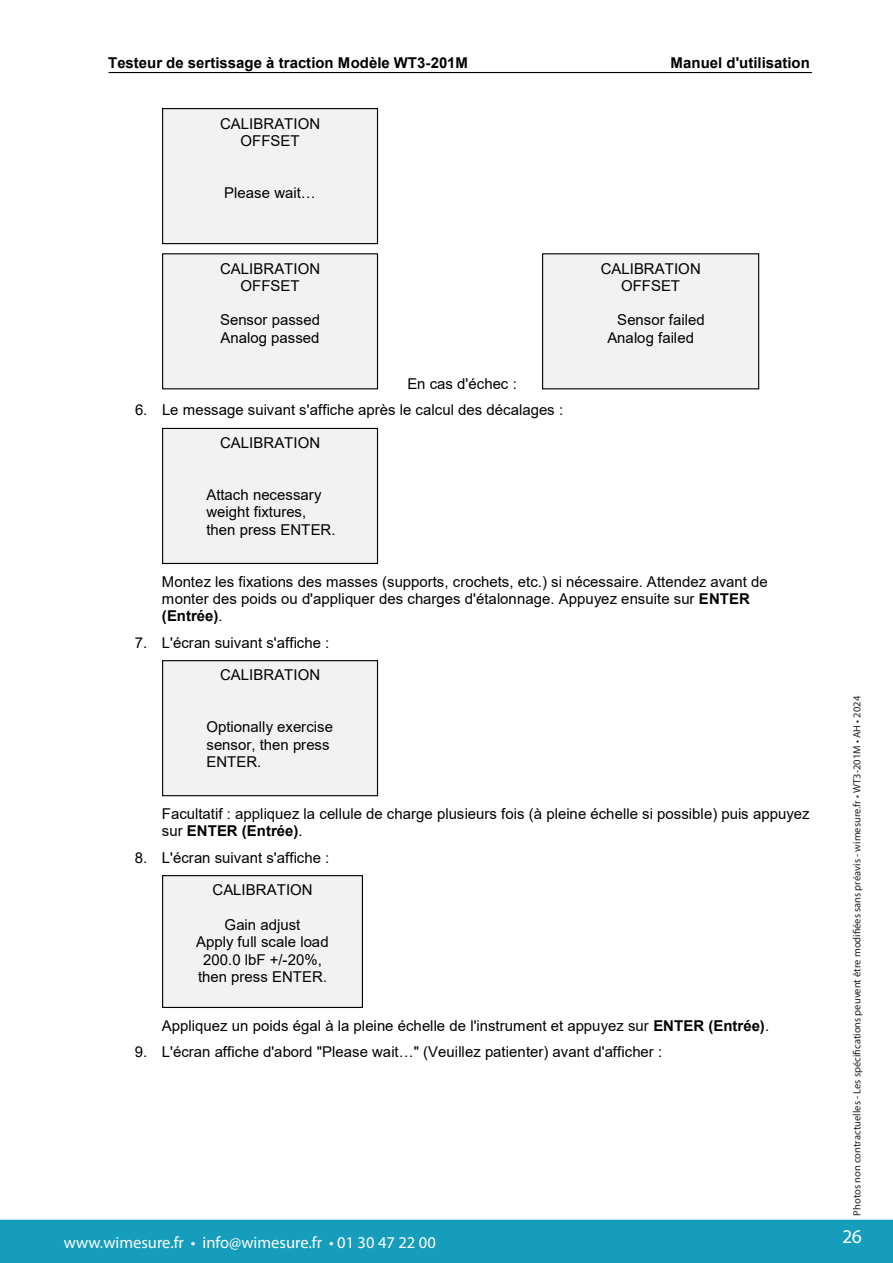
<style>
.page{position:relative;width:893px;height:1263px;background:#fff}
.page>*{position:absolute;margin:0;border:0;box-sizing:border-box;transform-origin:0 0}
.t1{font:19.5px "Myriad Pro";color:#fff}
.t2{font:16.5px "Myriad Pro";color:#fff}
.t3{font:15px/17.2px "Arial";color:#000}
.t4{font:700 15px "Arial";color:#000}
.t5{font:10.5px "Myriad Pro";color:#231f20}
.s1{font-weight:700}
</style>
<div class="page">
<hr style="left:109px;top:72px;width:702px;height:1px;background:#000">
<div style="left:163px;top:876px;width:199px;height:131px;background:#f2f2f2"></div>
<div style="left:162px;top:875px;width:201px;height:133px;border:1px solid #000"></div>
<div style="left:163px;top:661px;width:214px;height:135px;background:#f2f2f2"></div>
<div style="left:162px;top:660px;width:216px;height:136px;border:1px solid #000"></div>
<div style="left:163px;top:428px;width:214px;height:135px;background:#f2f2f2"></div>
<div style="left:162px;top:428px;width:216px;height:136px;border:1px solid #000"></div>
<div style="left:543px;top:254px;width:216px;height:135px;background:#f2f2f2"></div>
<div style="left:542px;top:253px;width:217px;height:136px;border:1px solid #000"></div>
<div style="left:163px;top:254px;width:214px;height:135px;background:#f2f2f2"></div>
<div style="left:162px;top:253px;width:216px;height:136px;border:1px solid #000"></div>
<div style="left:163px;top:109px;width:214px;height:135px;background:#f2f2f2"></div>
<div style="left:162px;top:108px;width:216px;height:136px;border:1px solid #000"></div>
<div style="left:0;top:1220px;width:893px;height:43px;background:#169dbb"></div>
<p class="t4" style="left:108px;top:52px;width:362px">Testeur de sertissage à traction Modèle WT3-201M</p>
<p class="t4" style="left:670px;top:52px;width:141px">Manuel d'utilisation</p>
<p class="t3" style="left:220px;top:115px;width:102px;text-align:center">CALIBRATION<br>OFFSET</p>
<p class="t3" style="left:224px;top:183px;width:93px">Please wait…</p>
<p class="t3" style="left:220px;top:260px;width:102px;text-align:center">CALIBRATION<br>OFFSET</p>
<p class="t3" style="left:220px;top:311px;width:101px">Sensor passed<br>Analog passed</p>
<p class="t3" style="left:407px;top:375px;width:111px">En cas d'échec :</p>
<p class="t3" style="left:135px;top:401px;width:430px">6. Le message suivant s'affiche après le calcul des décalages :</p>
<p class="t3" style="left:220px;top:434px;width:102px">CALIBRATION</p>
<p class="t3" style="left:206px;top:486px;width:131px">Attach necessary weight fixtures, then press ENTER.</p>
<p class="t3" style="left:601px;top:260px;width:102px;text-align:center">CALIBRATION<br>OFFSET</p>
<p class="t3" style="left:607px;top:311px;width:99px;text-indent:10px">Sensor failed<br>Analog failed</p>
<p class="t3" style="left:162px;top:573px;width:607px">Montez les fixations des masses (supports, crochets, etc.) si nécessaire. Attendez avant de monter des poids ou d'appliquer des charges d'étalonnage. Appuyez ensuite sur <span class="s1">ENTER (Entrée)</span>.</p>
<p class="t3" style="left:135px;top:634px;width:196px">7. L'écran suivant s'affiche :</p>
<p class="t3" style="left:220px;top:666px;width:102px">CALIBRATION</p>
<p class="t3" style="left:206px;top:718px;width:128px">Optionally exercise sensor, then press<br>ENTER.</p>
<p class="t3" style="left:162px;top:805px;width:649px">Facultatif : appliquez la cellule de charge plusieurs fois (à pleine échelle si possible) puis appuyez sur <span class="s1">ENTER (Entrée)</span>.</p>
<p class="t3" style="left:135px;top:849px;width:196px">8. L'écran suivant s'affiche :</p>
<p class="t3" style="left:213px;top:881px;width:102px">CALIBRATION</p>
<p class="t3" style="left:196px;top:916px;width:134px;text-align:center">Gain adjust<br>Apply full scale load<br>200.0 lbF +/-20%, then press ENTER.</p>
<p class="t3" style="left:162px;top:1017px;width:609px">Appliquez un poids égal à la pleine échelle de l'instrument et appuyez sur <span class="s1">ENTER (Entrée)</span>.</p>
<p class="t3" style="left:135px;top:1043px;width:529px">9. L'écran affiche d'abord "Please wait…" (Veuillez patienter) avant d'afficher :</p>
<p class="t2" style="left:64px;top:1232px;width:374px">www.wimesure.fr • info@wimesure.fr • 01 30 47 22 00</p>
<p class="t5" style="left:850px;top:1215px;width:521px;rotate:-90deg">Photos non contractuelles - Les spécifications peuvent être modifiées sans préavis - wimesure.fr • WT3-201M • AH • 2024</p>
<h1 class="t1" style="left:843px;top:1225px;width:20px">26</h1>
</div>
